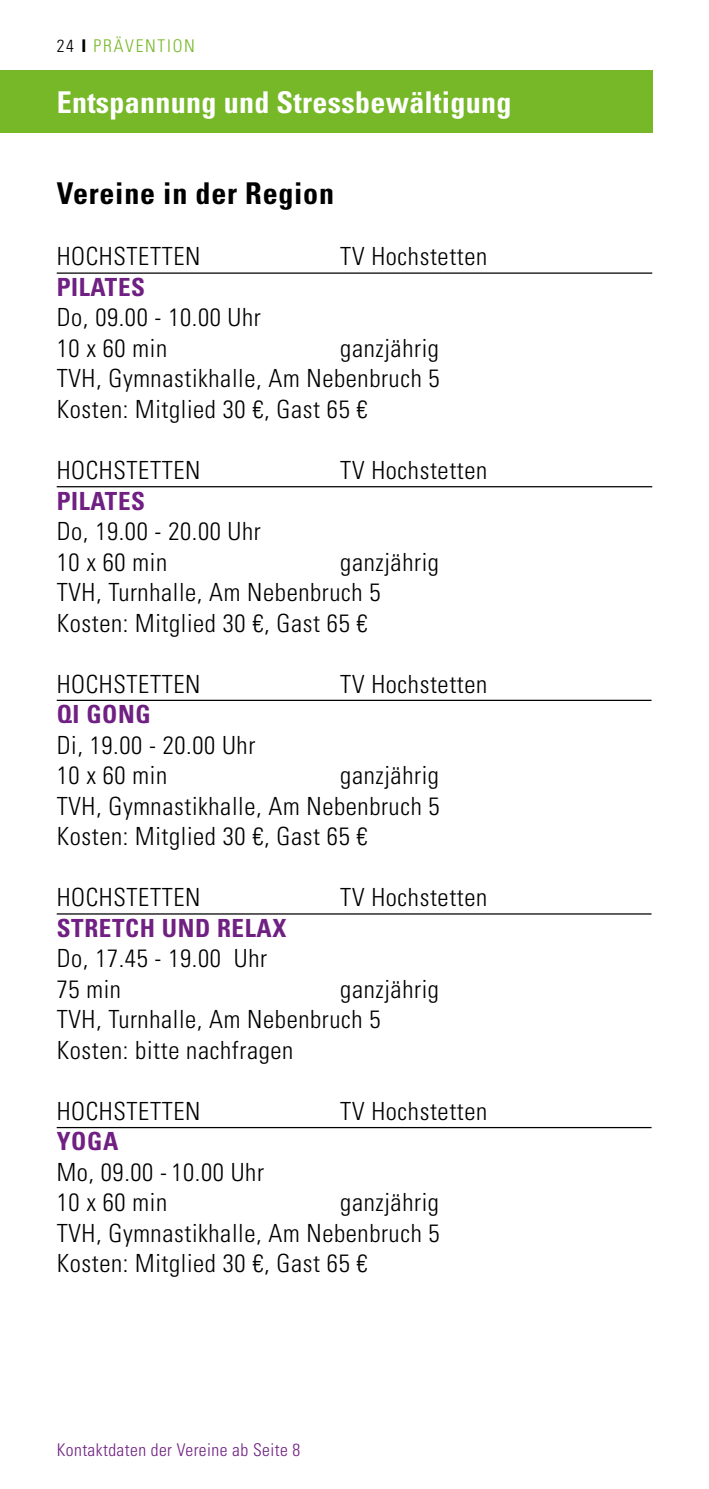
<style>
.page{position:relative;width:709px;height:1489px;background:#fff}
.page>*{position:absolute;margin:0;border:0;box-sizing:border-box;transform-origin:0 0}
.t1{font:700 condensed 30px "Univers LT";letter-spacing:.01em;color:#fff}
.t2{font:700 condensed 30px "Univers LT";letter-spacing:.025em;color:#000}
.t3{font:300 condensed 25px/30.5px "Univers LT";letter-spacing:.025em;color:#000}
.t4{font:700 condensed 25px "Univers LT";letter-spacing:.025em;color:#6f2082}
.t5{font:300 condensed 17.5px "Univers LT";letter-spacing:.025em;color:#6f2082}
.t6{font:300 condensed 17.5px "Univers LT";letter-spacing:.1em;color:#76b828}
.s1{color:#000}
.s2{font-weight:700;color:#000}
</style>
<div class="page">
<div style="left:0;top:71px;width:652px;height:62px;background:#76b828"></div>
<hr style="left:57px;top:272px;width:595px;height:2px;background:#000">
<hr style="left:57px;top:1126px;width:594px;height:2px;background:#000">
<hr style="left:708px;top:71px;width:1px;height:62px;background:#76b828">
<hr style="left:57px;top:699px;width:594px;height:2px;background:#000">
<hr style="left:57px;top:486px;width:595px;height:1px;background:#000">
<hr style="left:57px;top:913px;width:594px;height:1px;background:#000">
<p class="t6" style="left:57px;top:35px;width:140px"><span class="s1">24</span> <span class="s2">I</span> Präventi on</p>
<p class="t1" style="left:57px;top:84px;width:456px">Entspannung und Stressbewältigung</p>
<p class="t2" style="left:57px;top:175px;width:279px">Vereine in der Region</p>
<p class="t3" style="left:57px;top:241px;width:43px">Hochst</p>
<p class="t3" style="left:138px;top:241px;width:64px">etten</p>
<p class="t3" style="left:340px;top:241px;width:148px">TV Hochstetten</p>
<p class="t4" style="left:57px;top:272px;width:75px">Pilates</p>
<p class="t3" style="left:57px;top:302px;width:206px">Do, 09.00 - 10.00 Uhr<br>10 x 60 min</p>
<p class="t3" style="left:57px;top:333px;width:384px;text-align:justify;text-indent:283px">ganzjährig TVH, Gymnastikhalle, Am Nebenbruch 5<br>Kosten: Mitglied 30 €, Gast 65 €</p>
<p class="t3" style="left:57px;top:455px;width:43px">Hochst</p>
<p class="t3" style="left:138px;top:455px;width:64px">etten</p>
<p class="t3" style="left:340px;top:455px;width:148px">TV Hochstetten</p>
<p class="t4" style="left:57px;top:485px;width:75px">Pilates</p>
<p class="t3" style="left:57px;top:516px;width:206px">Do, 19.00 - 20.00 Uhr<br>10 x 60 min</p>
<p class="t3" style="left:57px;top:546px;width:384px;text-indent:283px">ganzjährig<br>TVH, Turnhalle, Am Nebenbruch 5<br>Kosten: Mitglied 30 €, Gast 65 €</p>
<p class="t3" style="left:57px;top:668px;width:43px">Hochst</p>
<p class="t3" style="left:138px;top:668px;width:64px">etten</p>
<p class="t3" style="left:340px;top:668px;width:148px">TV Hochstetten</p>
<p class="t4" style="left:57px;top:699px;width:96px">Qi Gong</p>
<p class="t3" style="left:57px;top:729px;width:200px">Di, 19.00 - 20.00 Uhr<br>10 x 60 min</p>
<p class="t3" style="left:57px;top:760px;width:384px;text-align:justify;text-indent:283px">ganzjährig TVH, Gymnastikhalle, Am Nebenbruch 5<br>Kosten: Mitglied 30 €, Gast 65 €</p>
<p class="t3" style="left:57px;top:882px;width:43px">Hochst</p>
<p class="t3" style="left:138px;top:882px;width:64px">etten</p>
<p class="t3" style="left:340px;top:882px;width:148px">TV Hochstetten</p>
<p class="t4" style="left:57px;top:912px;width:231px">Stretch und Re lax</p>
<p class="t3" style="left:57px;top:943px;width:212px">Do, 17.45 - 19.00 Uhr<br>75 min</p>
<p class="t3" style="left:57px;top:973px;width:384px;text-indent:283px">ganzjährig<br>TVH, Turnhalle, Am Nebenbruch 5<br>Kosten: bitte nachfragen</p>
<p class="t3" style="left:57px;top:1095px;width:43px">Hochst</p>
<p class="t3" style="left:138px;top:1095px;width:64px">etten</p>
<p class="t3" style="left:340px;top:1095px;width:148px">TV Hochstetten</p>
<p class="t4" style="left:57px;top:1126px;width:63px">Yoga</p>
<p class="t3" style="left:57px;top:1156px;width:209px">Mo, 09.00 - 10.00 Uhr<br>10 x 60 min</p>
<p class="t3" style="left:57px;top:1187px;width:384px;text-align:justify;text-indent:283px">ganzjährig TVH, Gymnastikhalle, Am Nebenbruch 5<br>Kosten: Mitglied 30 €, Gast 65 €</p>
<p class="t5" style="left:57px;top:1438px;width:245px">Kontaktdaten der Vereine ab Seite 8</p>
</div>
